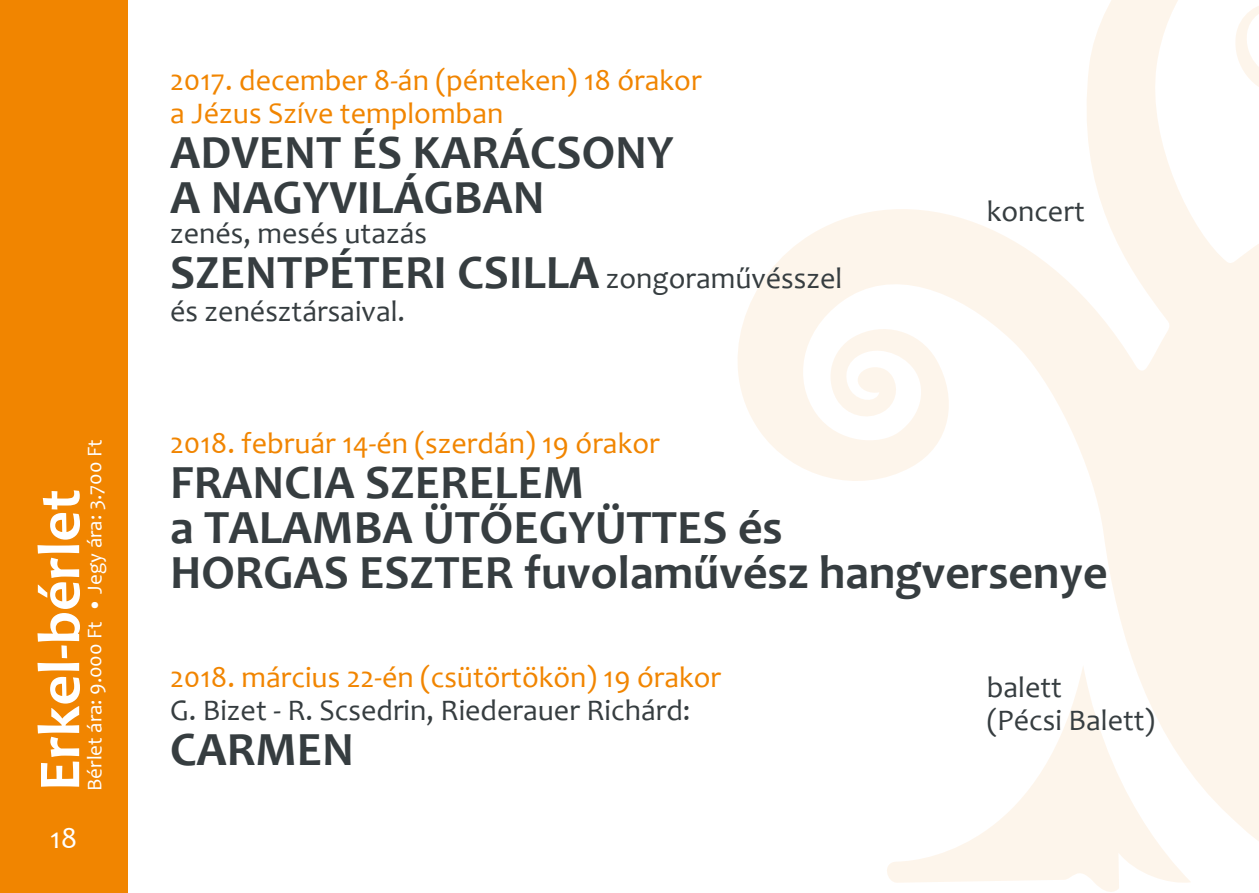
<style>
.page{position:relative;width:1259px;height:893px;background:#fff}
.page>*{position:absolute;margin:0;border:0;box-sizing:border-box;transform-origin:0 0}
.t1{font:700 60px "Candara";color:#fff}
.t2{font:700 48px/45px "Candara";color:#363d40}
.t3{font:30px/33px "Candara";color:#f18500}
.t4{font:30px/33px "Candara";color:#363d40}
.t5{font:30px "Candara";color:#fff}
.t6{font:21px "Candara";color:#fff}
.s1{font-weight:400;font-size:30px}
</style>
<div class="page">
<svg style="left:887px;top:856px;width:303px;height:36px;fill:#fdf5eb"></svg>
<svg style="left:738px;top:0;width:521px;height:856px"></svg>
<div style="left:0;top:0;width:128px;height:893px;background:#f18500"></div>
<p class="t6" style="left:82px;top:791px;width:353px;rotate:-90deg">Bérlet ára: 9.000 Ft • Jegy ára: 3.700 Ft</p>
<p class="t1" style="left:22px;top:791px;width:303px;rotate:-90deg">Erkel-bérlet</p>
<p class="t5" style="left:50px;top:819px;width:28px">18</p>
<p class="t3" style="left:170px;top:63px;width:533px">2017. december 8-án (pénteken) 18 órakor a Jézus Szíve templomban</p>
<p class="t2" style="left:170px;top:129px;width:505px">ADVENT ÉS KARÁCSONY<br>A NAGYVILÁGBAN</p>
<p class="t4" style="left:170px;top:216px;width:258px">zenés, mesés utazás</p>
<p class="t2" style="left:170px;top:249px;width:674px">SZENTPÉTERI CSILLA <span class="s1">zongoraművésszel</span></p>
<p class="t4" style="left:170px;top:294px;width:236px">és zenésztársaival.</p>
<p class="t4" style="left:986px;top:195px;width:100px">koncert</p>
<p class="t3" style="left:170px;top:426px;width:491px">2018. február 14-én (szerdán) 19 órakor</p>
<p class="t2" style="left:170px;top:459px;width:939px">FRANCIA SZERELEM<br>a TALAMBA ÜTŐEGYÜTTES és<br>HORGAS ESZTER fuvolaművész hangversenye</p>
<p class="t3" style="left:170px;top:660px;width:552px">2018. március 22-én (csütörtökön) 19 órakor</p>
<p class="t4" style="left:170px;top:693px;width:522px">G. Bizet - R. Scsedrin, Riederauer Richárd:</p>
<p class="t2" style="left:170px;top:726px;width:179px">CARMEN</p>
<p class="t4" style="left:986px;top:671px;width:170px">balett<br>(Pécsi Balett)</p>
</div>
